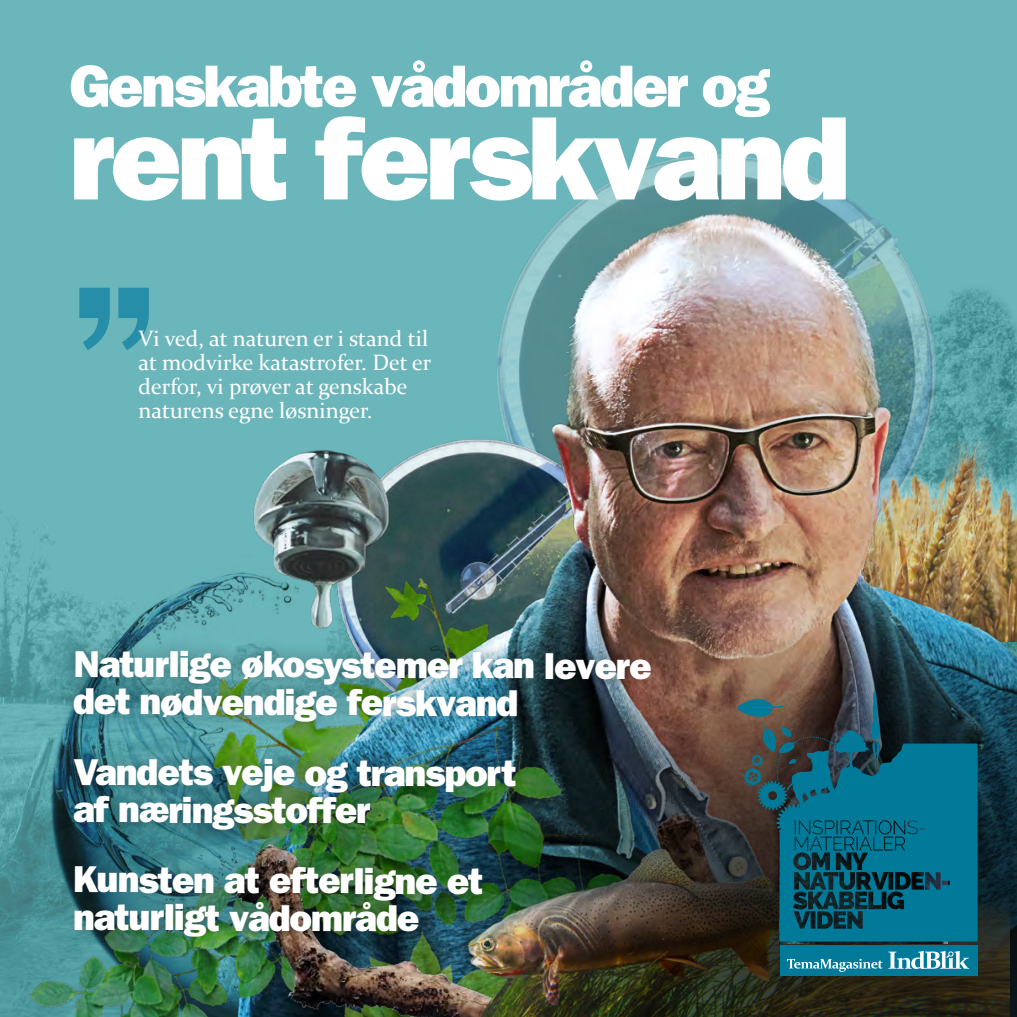
<style>
.page{position:relative;width:1017px;height:1017px;background:#6ab6bb}
.page>*{position:absolute;margin:0;border:0;box-sizing:border-box;transform-origin:0 0}
.Titel{font:800 119.52px "Franklin Gothic";letter-spacing:-.04em;color:#fff}
.Titel-2{font:800 59.68px "Franklin Gothic";letter-spacing:-.04em;color:#fff}
.Artikler{font:800 37.62px/37.3px "Franklin Gothic";letter-spacing:-.035em;color:#fff}
.Mellemrubrik{font:22.22px/24px "Constantia";color:#fff}
</style>
<div class="page">
<img style="left:126px;top:157px;width:891px;height:460px">
<img style="left:0;top:595px;width:702px;height:422px">
<svg style="left:79px;top:288px;width:70px;height:62px"></svg>
<img style="left:210px;top:956px;width:122px;height:61px">
<img style="left:332px;top:596px;width:678px;height:421px">
<img style="left:485px;top:617px;width:532px;height:400px">
<img style="left:780px;top:941px;width:167px;height:3px">
<img style="left:237px;top:440px;width:166px;height:193px">
<img style="left:57px;top:848px;width:443px;height:108px">
<img style="left:57px;top:633px;width:611px;height:108px">
<img style="left:58px;top:741px;width:475px;height:107px">
<svg style="left:736px;top:698px;width:47px;height:19px"></svg>
<svg style="left:872px;top:691px;width:8px;height:39px"></svg>
<svg style="left:744px;top:723px;width:91px;height:87px;background:#424c4a"></svg>
<svg style="left:776px;top:730px;width:202px;height:211px;background:#076379"></svg>
<svg style="left:880px;top:821px;width:10px;height:12px"></svg>
<svg style="left:813px;top:838px;width:6px;height:7px"></svg>
<svg style="left:862px;top:838px;width:6px;height:7px"></svg>
<svg style="left:826px;top:821px;width:8px;height:7px"></svg>
<svg style="left:798px;top:857px;width:8px;height:9px"></svg>
<svg style="left:842px;top:821px;width:7px;height:7px"></svg>
<svg style="left:855px;top:822px;width:6px;height:7px"></svg>
<svg style="left:822px;top:915px;width:6px;height:9px"></svg>
<svg style="left:845px;top:837px;width:8px;height:7px"></svg>
<svg style="left:829px;top:897px;width:3px;height:5px"></svg>
<svg style="left:861px;top:876px;width:5px;height:4px"></svg>
<svg style="left:844px;top:896px;width:5px;height:9px"></svg>
<svg style="left:900px;top:876px;width:6px;height:9px"></svg>
<svg style="left:896px;top:837px;width:8px;height:7px"></svg>
<div style="left:780px;top:945px;width:198px;height:30px;background:#007a98"></div>
<svg style="left:787px;top:951px;width:182px;height:21px"></svg>
<h1 class="Titel-2" style="left:69px;top:51px;width:702px">Genskabte vådområder og</h1>
<h1 class="Titel" style="left:69px;top:88px;width:782px">rent ferskvand</h1>
<p class="Mellemrubrik" style="left:139px;top:326px;width:294px">Vi ved, at naturen er i stand til at modvirke katastrofer. Det er derfor, vi prøver at genskabe naturens egne løsninger.</p>
<p class="Artikler" style="left:73px;top:646px;width:580px">Naturlige økosystemer kan levere det nødvendige ferskvand</p>
<p class="Artikler" style="left:73px;top:754px;width:445px">Vandets veje og transport af næringsstoffer</p>
<p class="Artikler" style="left:73px;top:862px;width:412px">Kunsten at efterligne et naturligt vådområde</p>
</div>
